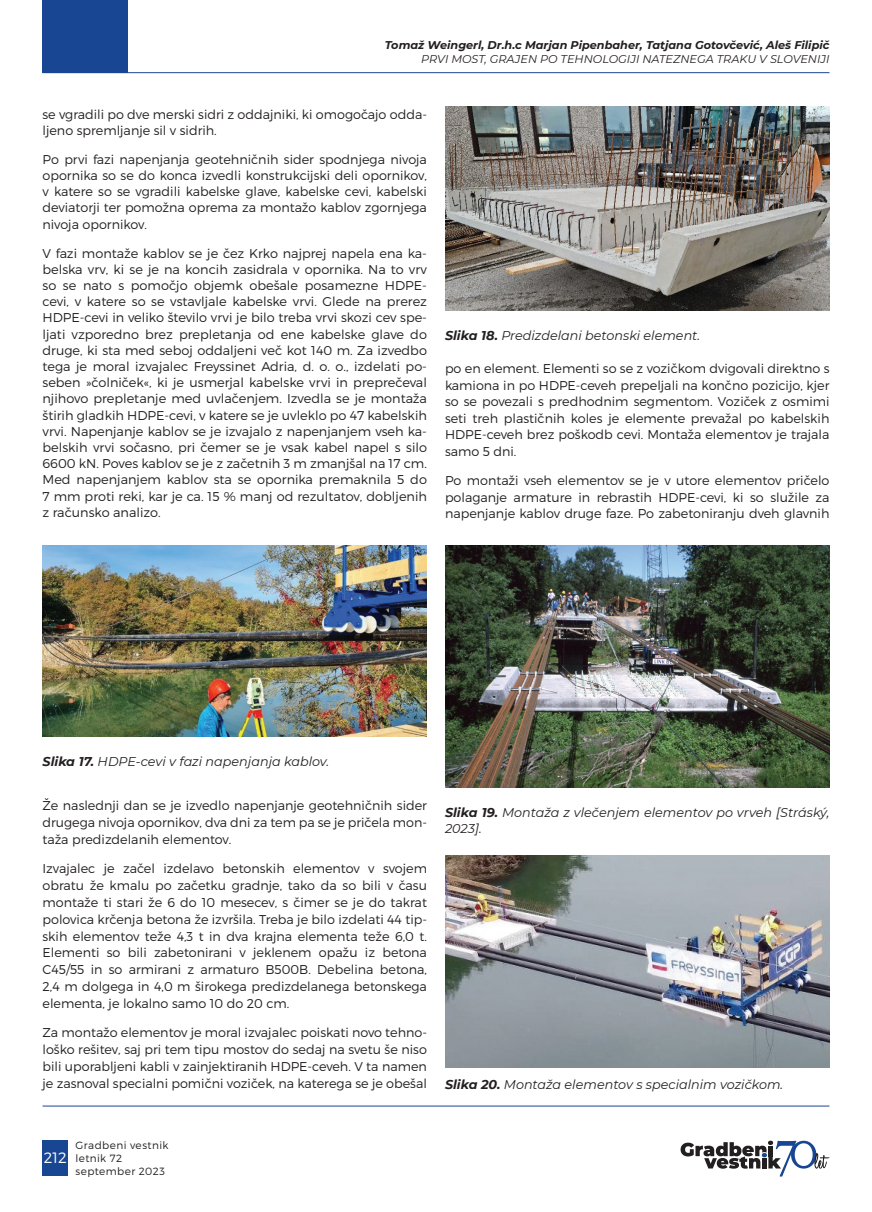
<style>
.page{position:relative;width:872px;height:1212px;background:#fff}
.page>*{position:absolute;margin:0;border:0;box-sizing:border-box;transform-origin:0 0}
.t1{font:300 15px "Montserrat";color:#fff}
.t2{font:300 12.75px/16.2px "Montserrat";color:#231f20;text-align:justify}
.t3{font:italic 12.75px/15.3px "Montserrat";color:#231f20}
.t4{font:italic 700 11.25px "Montserrat";color:#231f20}
.t5{font:italic 11.25px "Montserrat";color:#231f20}
.t6{font:300 10.5px/12.6px "Montserrat";letter-spacing:.035em;color:#231f20}
.s1{font-weight:700}
</style>
<div class="page">
<div style="left:43px;top:1140px;width:25px;height:36px;background:#194692"></div>
<svg style="left:680px;top:1140px;width:149px;height:36px"></svg>
<div style="left:43px;top:0;width:85px;height:72px;background:#194692"></div>
<hr style="left:43px;top:72px;width:786px;height:1px;background:#194692">
<hr style="left:43px;top:1106px;width:786px;height:1px;background:#194692">
<img style="left:43px;top:545px;width:384px;height:192px">
<img style="left:445px;top:106px;width:384px;height:204px">
<img style="left:445px;top:545px;width:384px;height:243px">
<img style="left:445px;top:855px;width:384px;height:213px">
<p class="t4" style="left:385px;top:37px;width:446px">Tomaž Weingerl, Dr.h.c Marjan Pipenbaher, Tatjana Gotovčević, Aleš Filipič</p>
<p class="t5" style="left:421px;top:51px;width:410px">PRVI MOST, GRAJEN PO TEHNOLOGIJI NATEZNEGA TRAKU V SLOVENIJI</p>
<p class="t2" style="left:43px;top:106px;width:386px">se vgradili po dve merski sidri z oddajniki, ki omogočajo odda&shy;ljeno spremljanje sil v sidrih.</p>
<p class="t2" style="left:43px;top:151px;width:386px">Po prvi fazi napenjanja geotehničnih sider spodnjega nivoja opornika so se do konca izvedli konstrukcijski deli opornikov, v katere so se vgradili kabelske glave, kabelske cevi, kabelski deviatorji ter pomožna oprema za montažo kablov zgornjega nivoja opornikov.</p>
<p class="t2" style="left:43px;top:245px;width:386px">V fazi montaže kablov se je čez Krko najprej napela ena ka&shy;belska vrv, ki se je na koncih zasidrala v opornika. Na to vrv so se nato s pomočjo objemk obešale posamezne HDPE&shy;cevi, v katere so se vstavljale kabelske vrvi. Glede na prerez HDPE-cevi in veliko število vrvi je bilo treba vrvi skozi cev spe&shy;ljati vzporedno brez prepletanja od ene kabelske glave do druge, ki sta med seboj oddaljeni več kot 140 m. Za izvedbo tega je moral izvajalec Freyssinet Adria, d. o. o., izdelati po&shy;seben »čolniček«, ki je usmerjal kabelske vrvi in preprečeval njihovo prepletanje med uvlačenjem. Izvedla se je montaža štirih gladkih HDPE-cevi, v katere se je uvleklo po 47 kabelskih vrvi. Napenjanje kablov se je izvajalo z napenjanjem vseh ka&shy;belskih vrvi sočasno, pri čemer se je vsak kabel napel s silo 6600 kN. Poves kablov se je z začetnih 3 m zmanjšal na 17 cm.<br>Med napenjanjem kablov sta se opornika premaknila 5 do 7 mm proti reki, kar je ca. 15 % manj od rezultatov, dobljenih z računsko analizo.</p>
<p class="t3" style="left:445px;top:327px;width:257px"><span class="s1">Slika 18.</span> Predizdelani betonski element.</p>
<p class="t2" style="left:445px;top:360px;width:386px">po en element. Elementi so se z vozičkom dvigovali direktno s kamiona in po HDPE-ceveh prepeljali na končno pozicijo, kjer so se povezali s predhodnim segmentom. Voziček z osmimi seti treh plastičnih koles je elemente prevažal po kabelskih HDPE-ceveh brez poškodb cevi. Montaža elementov je trajala samo 5 dni.</p>
<p class="t2" style="left:445px;top:472px;width:386px">Po montaži vseh elementov se je v utore elementov pričelo polaganje armature in rebrastih HDPE-cevi, ki so služile za napenjanje kablov druge faze. Po zabetoniranju dveh glavnih</p>
<p class="t3" style="left:43px;top:753px;width:288px"><span class="s1">Slika 17.</span> HDPE-cevi v fazi napenjanja kablov.</p>
<p class="t2" style="left:43px;top:797px;width:386px;line-height:16.6px">Že naslednji dan se je izvedlo napenjanje geotehničnih sider drugega nivoja opornikov, dva dni za tem pa se je pričela mon&shy;taža predizdelanih elementov.</p>
<p class="t2" style="left:43px;top:860px;width:386px;line-height:16.8px">Izvajalec je začel izdelavo betonskih elementov v svojem obratu že kmalu po začetku gradnje, tako da so bili v času montaže ti stari že 6 do 10 mesecev, s čimer se je do takrat polovica krčenja betona že izvršila. Treba je bilo izdelati 44 tip&shy;skih elementov teže 4,3 t in dva krajna elementa teže 6,0 t.<br>Elementi so bili zabetonirani v jeklenem opažu iz betona C45/55 in so armirani z armaturo B500B. Debelina betona, 2,4 m dolgega in 4,0 m širokega predizdelanega betonskega elementa, je lokalno samo 10 do 20 cm.</p>
<p class="t2" style="left:43px;top:1024px;width:386px;line-height:16.8px">Za montažo elementov je moral izvajalec poiskati novo tehno&shy;loško rešitev, saj pri tem tipu mostov do sedaj na svetu še niso bili uporabljeni kabli v zainjektiranih HDPE-ceveh. V ta namen je zasnoval specialni pomični voziček, na katerega se je obešal</p>
<p class="t3" style="left:445px;top:804px;width:386px"><span class="s1">Slika 19.</span> Montaža z vlečenjem elementov po vrveh [Stráský,<br>2023].</p>
<p class="t3" style="left:445px;top:1076px;width:340px"><span class="s1">Slika 20.</span> Montaža elementov s specialnim vozičkom.</p>
<p class="t1" style="left:44px;top:1149px;width:24px">212</p>
<p class="t6" style="left:75px;top:1139px;width:94px">Gradbeni vestnik letnik 72 september 2023</p>
</div>
